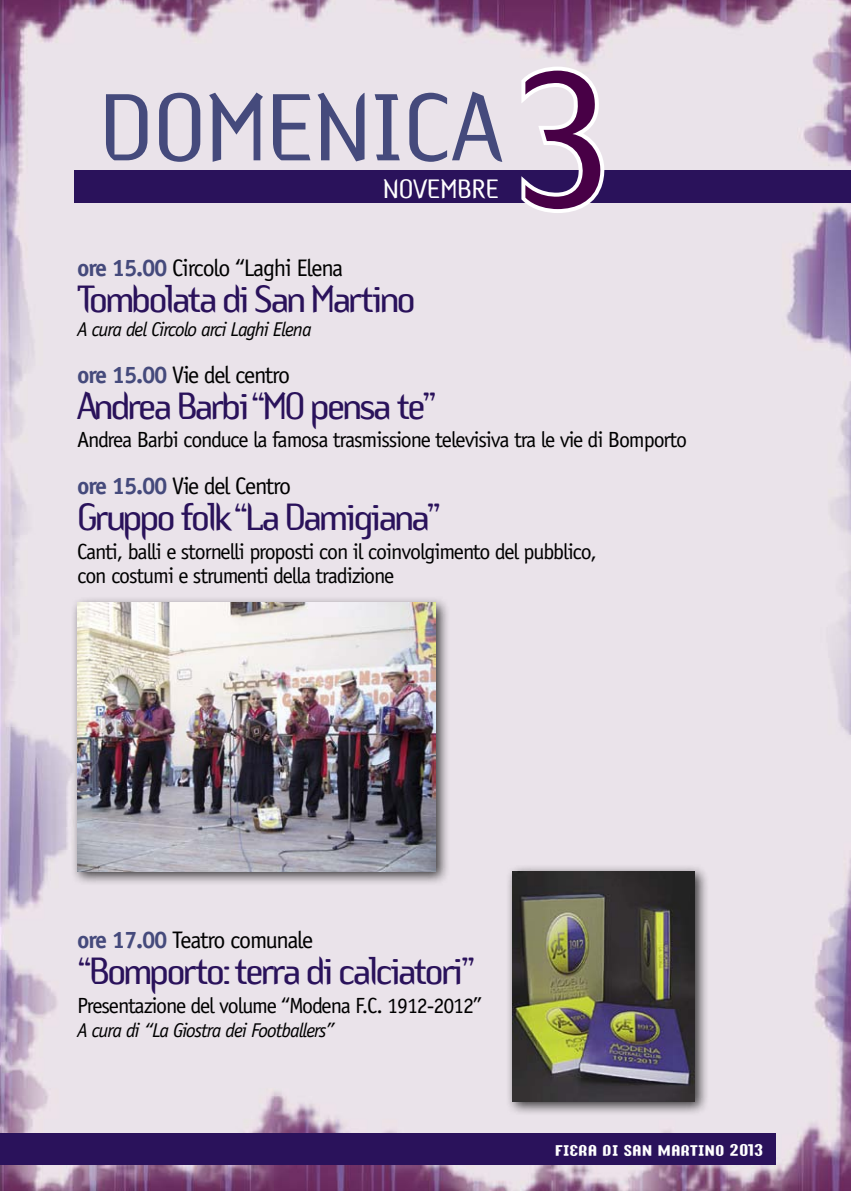
<style>
.page{position:relative;width:851px;height:1191px;background:#fff}
.page>*{position:absolute;margin:0;border:0;box-sizing:border-box;transform-origin:0 0}
.t1{font:200px "ARS Temper";color:#480046}
.t2{font:100px "ARS Temper";color:#454a7c}
.t3{font:40px "ARS Temper";letter-spacing:-.07em;color:#2a125b}
.t4{font:28px "ARS Temper";color:#fff}
.t5{font:24px "Officina Sans Std";letter-spacing:-.05em;color:#000}
.t6{font:22px/24px "Officina Sans Std";letter-spacing:-.05em;color:#000}
.t7{font:italic 20px "Officina Sans Std";letter-spacing:-.05em;color:#000}
.t8{font:14px "Y2 K Analog Legacy";color:#fff}
.s1{font-weight:700;color:#454a7c}
</style>
<div class="page">
<img style="left:0;top:0;width:850px;height:1191px">
<div style="left:0;top:1132px;width:775px;height:32px;background:#2a125b"></div>
<div style="left:75px;top:171px;width:775px;height:32px;background:#2a125b"></div>
<svg style="left:517px;top:63px;width:91px;height:154px"></svg>
<div style="left:71px;top:596px;width:379px;height:290px;background:#000;opacity:.75"></div>
<img style="left:77px;top:602px;width:358px;height:269px">
<div style="left:505px;top:864px;width:204px;height:252px;background:#000;opacity:.75"></div>
<img style="left:512px;top:871px;width:182px;height:230px">
<h2 class="t2" style="left:100px;top:76px;width:403px">DOMENICA</h2>
<p class="t4" style="left:383px;top:174px;width:117px">NOVEMBRE</p>
<h1 class="t1" style="left:512px;top:38px;width:103px">3</h1>
<p class="t5" style="left:77px;top:253px;width:268px"><span class="s1">ore 15.00</span> Circolo “Laghi Elena</p>
<h3 class="t3" style="left:77px;top:278px;width:340px">Tombolata di San Martino</h3>
<p class="t7" style="left:77px;top:317px;width:236px">A cura del Circolo arci Laghi Elena</p>
<p class="t5" style="left:77px;top:360px;width:214px"><span class="s1">ore 15.00</span> Vie del centro</p>
<h3 class="t3" style="left:77px;top:385px;width:361px">Andrea Barbi “MO pensa te”</h3>
<p class="t6" style="left:77px;top:428px;width:611px">Andrea Barbi conduce la famosa trasmissione televisiva tra le vie di Bomporto</p>
<p class="t5" style="left:77px;top:472px;width:215px"><span class="s1">ore 15.00</span> Vie del Centro</p>
<h3 class="t3" style="left:77px;top:496px;width:365px">Gruppo folk “La Damigiana”</h3>
<p class="t6" style="left:77px;top:539px;width:521px">Canti, balli e stornelli proposti con il coinvolgimento del pubblico, con costumi e strumenti della tradizione</p>
<p class="t5" style="left:77px;top:925px;width:238px"><span class="s1">ore 17.00</span> Teatro comunale</p>
<h3 class="t3" style="left:77px;top:950px;width:400px">“Bomporto: terra di calciatori”</h3>
<p class="t6" style="left:77px;top:993px;width:406px">Presentazione del volume “Modena F.C. 1912-2012”</p>
<p class="t7" style="left:77px;top:1018px;width:259px">A cura di “La Giostra dei Footballers”</p>
<p class="t8" style="left:554px;top:1141px;width:210px">FIERA DI SAN MARTINO 2013</p>
</div>
